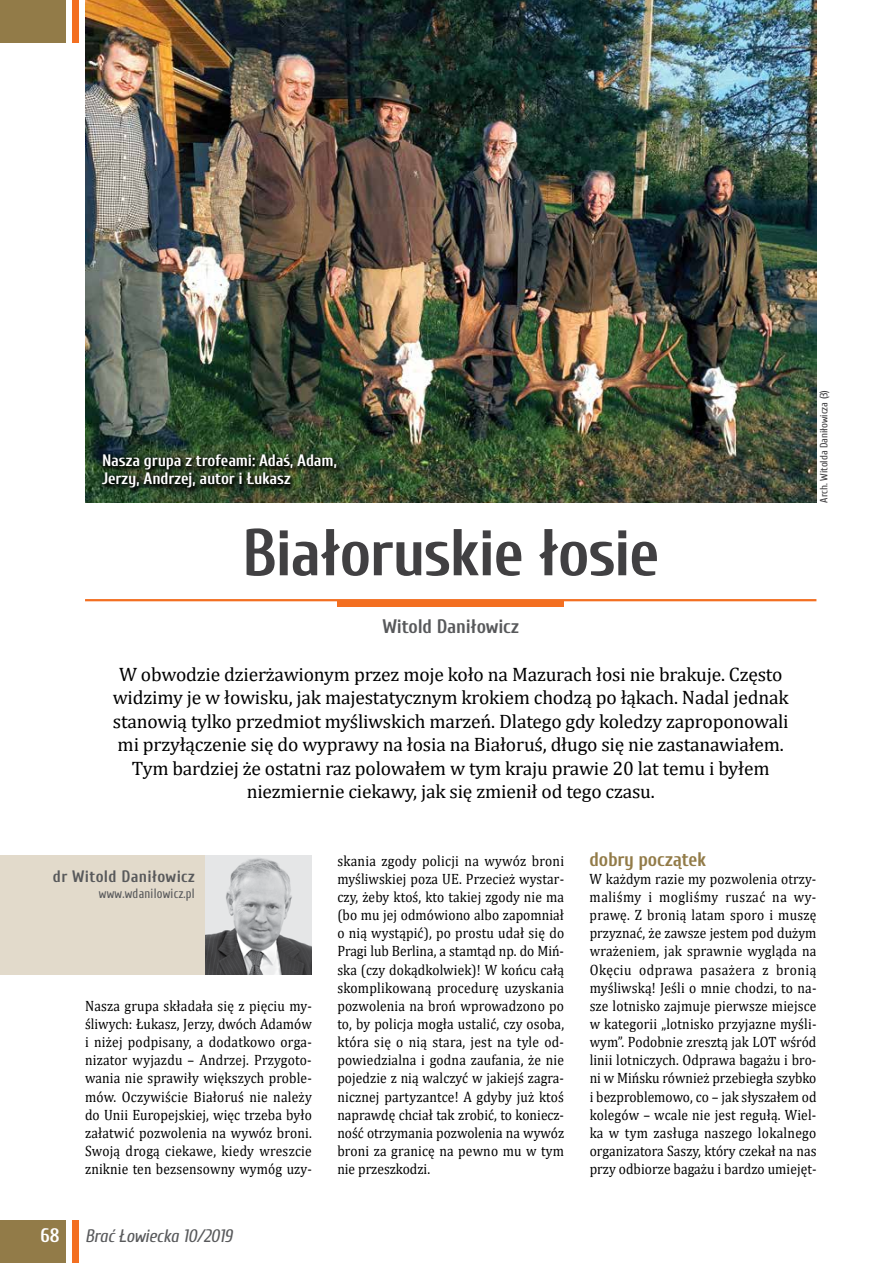
<style>
.page{position:relative;width:893px;height:1263px;background:#fff}
.page>*{position:absolute;margin:0;border:0;box-sizing:border-box;transform-origin:0 0}
.t1{font:700 66px "Cuprum";letter-spacing:-.025em;color:#414042}
.t2{font:19.5px/23.4px "Cambria";letter-spacing:-.01em;color:#000;text-align:center}
.t3{font:700 19.5px "Cuprum";letter-spacing:-.01em;color:#58595b}
.t4{font:700 19.5px "Cuprum";letter-spacing:-.01em;color:#927b48}
.t5{font:700 19.5px "Cuprum";color:#fff}
.t6{font:italic 18px "Cuprum";letter-spacing:-.01em;color:#58595b}
.t7{font:700 16.5px/18.1px "Cuprum";letter-spacing:-.01em;color:#fff}
.t8{font:700 16.5px "Cuprum";letter-spacing:.02em;color:#58595b}
.t9{font:15px/18.1px "Cambria";letter-spacing:.005em;color:#000;text-align:justify;scale:.9 1}
.t10{font:13.5px "Cuprum";letter-spacing:.02em;color:#58595b;scale:.92 1}
.t11{font:10.5px "Cuprum";letter-spacing:-.005em;color:#414042}
</style>
<div class="page">
<div style="left:72px;top:0;width:7px;height:43px;background:#f36f21"></div>
<div style="left:72px;top:1220px;width:7px;height:43px;background:#f36f21"></div>
<div style="left:0;top:1220px;width:66px;height:43px;background:#927b48"></div>
<div style="left:0;top:0;width:66px;height:43px;background:#927b48"></div>
<hr style="left:85px;top:599px;width:731px;height:2px;background:#f36f21">
<div style="left:337px;top:600px;width:227px;height:6px;background:#f36f21"></div>
<div style="left:0;top:855px;width:312px;height:119px;background:#e2dacb"></div>
<img style="left:206px;top:855px;width:106px;height:119px">
<img style="left:85px;top:0;width:731px;height:502px">
<div style="left:99px;top:452px;width:243px;height:42px;background:#000;opacity:.75"></div>
<p class="t7" style="left:102px;top:451px;width:236px">Nasza grupa z trofeami: Adaś, Adam,<br>Jerzy, Andrzej, autor i Łukasz</p>
<h1 class="t1" style="left:242px;top:503px;width:419px">Białoruskie łosie</h1>
<h2 class="t3" style="left:382px;top:612px;width:138px">Witold Daniłowicz</h2>
<p class="t2" style="left:113px;top:663px;width:677px">W obwodzie dzierżawionym przez moje koło na Mazurach łosi nie brakuje. Często widzimy je w łowisku, jak majestatycznym krokiem chodzą po łąkach. Nadal jednak stanowią tylko przedmiot myśliwskich marzeń. Dlatego gdy koledzy zaproponowali mi przyłączenie się do wyprawy na łosia na Białoruś, długo się nie zastanawiałem.<br>Tym bardziej że ostatni raz polowałem w tym kraju prawie 20 lat temu i byłem niezmiernie ciekawy, jak się zmienił od tego czasu.</p>
<p class="t11" style="left:816px;top:502px;width:114px;rotate:-90deg">Arch. Witolda Daniłowicza (3)</p>
<p class="t8" style="left:53px;top:864px;width:143px">dr Witold Daniłowicz</p>
<p class="t10" style="left:99px;top:884px;width:106px">www.wdanilowicz.pl</p>
<p class="t9" style="left:85px;top:996px;width:254px">Nasza grupa składała się z pięciu my&shy;śliwych: Łukasz, Jerzy, dwóch Adamów i niżej podpisany, a dodatkowo orga&shy;nizator wyjazdu – Andrzej. Przygoto&shy;wania nie sprawiły większych proble&shy;mów. Oczywiście Białoruś nie należy do Unii Europejskiej, więc trzeba było załatwić pozwolenia na wywóz broni.<br>Swoją drogą ciekawe, kiedy wreszcie zniknie ten bezsensowny wymóg uzy-</p>
<h2 class="t5" style="left:41px;top:1221px;width:21px">68</h2>
<p class="t6" style="left:85px;top:1223px;width:149px">Brać Łowiecka 10/2019</p>
<p class="t9" style="left:337px;top:851px;width:254px">skania zgody policji na wywóz broni myśliwskiej poza UE. Przecież wystar&shy;czy, żeby ktoś, kto takiej zgody nie ma (bo mu jej odmówiono albo zapomniał o nią wystąpić), po prostu udał się do Pragi lub Berlina, a stamtąd np. do Miń&shy;ska (czy dokądkolwiek)! W końcu całą skomplikowaną procedurę uzyskania pozwolenia na broń wprowadzono po to, by policja mogła ustalić, czy osoba, która się o nią stara, jest na tyle od&shy;powiedzialna i godna zaufania, że nie pojedzie z nią walczyć w jakiejś zagra&shy;nicznej partyzantce! A gdyby już ktoś naprawdę chciał tak zrobić, to koniecz&shy;ność otrzymania pozwolenia na wywóz broni za granicę na pewno mu w tym nie przeszkodzi.</p>
<h2 class="t4" style="left:590px;top:844px;width:118px">dobry początek</h2>
<p class="t9" style="left:590px;top:869px;width:254px">W każdym razie my pozwolenia otrzy&shy;maliśmy i mogliśmy ruszać na wy&shy;prawę. Z bronią latam sporo i muszę przyznać, że zawsze jestem pod dużym wrażeniem, jak sprawnie wygląda na Okęciu odprawa pasażera z bronią myśliwską! Jeśli o mnie chodzi, to na&shy;sze lotnisko zajmuje pierwsze miejsce w kategorii „lotnisko przyjazne myśli&shy;wym”. Podobnie zresztą jak LOT wśród linii lotniczych. Odprawa bagażu i bro&shy;ni w Mińsku również przebiegła szybko i bezproblemowo, co – jak słyszałem od kolegów – wcale nie jest regułą. Wiel&shy;ka w tym zasługa naszego lokalnego organizatora Saszy, który czekał na nas przy odbiorze bagażu i bardzo umiejęt-</p>
</div>
